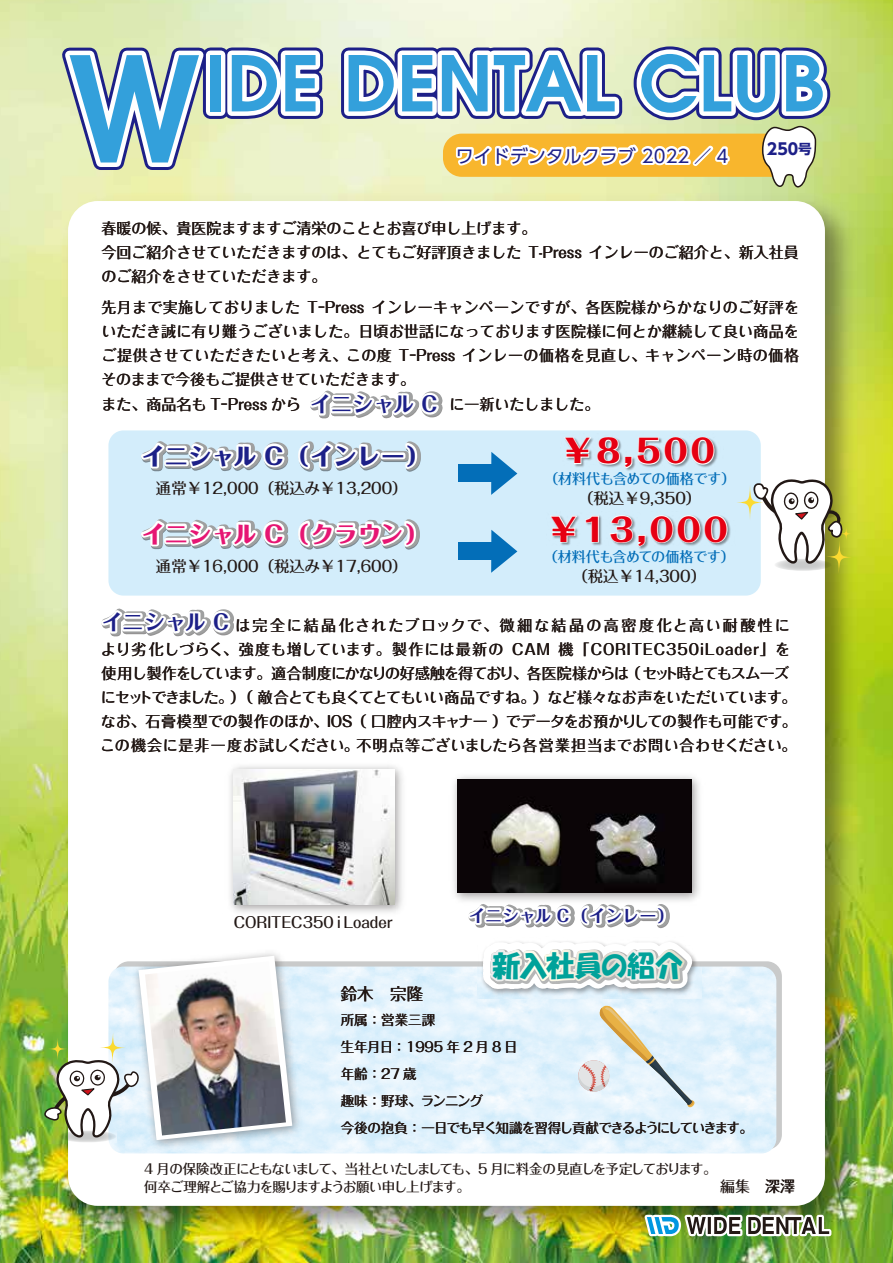
<style>
.page{position:relative;width:893px;height:1263px;background:#fff}
.page>*{position:absolute;margin:0;border:0;box-sizing:border-box;transform-origin:0 0}
.t1{font:800 31.5px "Folk Pro";letter-spacing:.1em;color:#e60012}
.t2{font:28.5px "HGP Soei Kakupoptai";letter-spacing:-.035em;color:#00a29a}
.t3{font:800 23.1px "Folk Pro";color:#1d2088}
.t4{font:800 23.1px "Folk Pro";letter-spacing:-.005em;color:#e61673}
.t5{font:700 21px "Folk Pro";letter-spacing:-.01em;color:#1d2088}
.t6{font:18px "UD Shin Go Pro";color:#1d2088}
.t7{font:700 16.5px "Folk Pro";letter-spacing:.01em;color:#1d2088}
.t8{font:500 16.5px "Folk Pro";color:#221815}
.t9{font:700 15.75px "UD Shin Go Pro";color:#1d2088}
.t10{font:500 15.45px "Folk Pro";color:#221815}
.t11{font:500 15px/23.9px "Folk Pro";color:#221815}
.t12{font:500 14.1px "Folk Pro";letter-spacing:-.025em;color:#036eb8}
.t13{font:500 13.5px/27px "Folk Pro";letter-spacing:-.08em;color:#221815}
.s1{font-size:13.5px}
.s2{font-weight:700;font-size:16.5px}
</style>
<div class="page">
<img style="left:0;top:0;width:893px;height:1263px">
<img style="left:55px;top:188px;width:809px;height:1057px">
<div style="left:68px;top:201px;width:757px;height:1005px;background:#fff;border-radius:30px"></div>
<svg style="left:774px;top:559px;width:57px;height:12px"></svg>
<svg style="left:108px;top:966px;width:668px;height:187px;background:#e2f2fc"></svg>
<div style="left:108px;top:430px;width:653px;height:166px;background:#d3edfb;border-radius:15px"></div>
<div style="left:167px;top:444px;width:24px;height:9px;border:8px solid #9fa0a0"></div>
<div style="left:165px;top:458px;width:27px;height:10px;border:8px solid #9fa0a0"></div>
<div style="left:381px;top:451px;width:28px;height:10px;border:8px solid #9fa0a0"></div>
<div style="left:166px;top:446px;width:21px;height:6px;border:4px solid #fff"></div>
<div style="left:164px;top:460px;width:25px;height:6px;border:4px solid #fff"></div>
<div style="left:380px;top:452px;width:25px;height:7px;border:4px solid #fff"></div>
<svg style="left:141px;top:441px;width:35px;height:31px"></svg>
<div style="left:167px;top:447px;width:18px;height:3px;border:2px solid #fff"></div>
<div style="left:166px;top:461px;width:21px;height:4px;border:2px solid #fff"></div>
<svg style="left:182px;top:441px;width:207px;height:31px"></svg>
<div style="left:382px;top:454px;width:22px;height:4px;border:2px solid #fff"></div>
<svg style="left:400px;top:441px;width:21px;height:31px"></svg>
<svg style="left:310px;top:390px;width:133px;height:29px"></svg>
<svg style="left:754px;top:476px;width:91px;height:92px"></svg>
<svg style="left:737px;top:485px;width:26px;height:35px"></svg>
<svg style="left:826px;top:540px;width:26px;height:34px"></svg>
<svg style="left:840px;top:526px;width:12px;height:15px"></svg>
<img style="left:230px;top:765px;width:173px;height:148px">
<img style="left:234px;top:769px;width:160px;height:135px">
<img style="left:453px;top:776px;width:246px;height:62px">
<img style="left:457px;top:779px;width:234px;height:59px">
<img style="left:626px;top:443px;width:92px;height:28px">
<svg style="left:564px;top:437px;width:151px;height:32px"></svg>
<svg style="left:491px;top:452px;width:26px;height:43px"></svg>
<div style="left:459px;top:464px;width:41px;height:18px;background:#036eb8"></div>
<img style="left:561px;top:516px;width:170px;height:34px">
<svg style="left:550px;top:515px;width:29px;height:28px"></svg>
<svg style="left:585px;top:515px;width:15px;height:28px"></svg>
<svg style="left:609px;top:515px;width:119px;height:32px"></svg>
<svg style="left:491px;top:530px;width:26px;height:43px"></svg>
<div style="left:459px;top:542px;width:41px;height:18px;background:#036eb8"></div>
<img style="left:127px;top:953px;width:180px;height:201px">
<svg style="left:43px;top:956px;width:249px;height:186px"></svg>
<img style="left:145px;top:961px;width:141px;height:174px">
<svg style="left:101px;top:512px;width:322px;height:125px"></svg>
<svg style="left:50px;top:14px;width:793px;height:179px;background:#bfcfbc"></svg>
<img style="left:432px;top:838px;width:402px;height:425px">
<p class="t6" style="left:456px;top:141px;width:274px">ワイドデンタルクラブ 2022 ／ 4</p>
<p class="t9" style="left:767px;top:136px;width:46px">250<span class="s1">号</span></p>
<p class="t11" style="left:102px;top:214px;width:699px">春暖の候、貴医院ますますご清栄のこととお喜び申し上げます。<br>今回ご紹介させていただきますのは、とてもご好評頂きました T-Press インレーのご紹介と、新入社員のご紹介をさせていただきます。</p>
<p class="t11" style="left:101px;top:293px;width:699px">先月まで実施しておりました T-Press インレーキャンペーンですが、各医院様からかなりのご好評をいただき誠に有り難うございました。日頃お世話になっております医院様に何とか継続して良い商品をご提供させていただきたいと考え、この度 T-Press インレーの価格を見直し、キャンペーン時の価格そのままで今後もご提供させていただきます。<br>また、商品名も T-Press から<span class="s2">　　　　　　　　　</span>に一新いたしました。</p>
<h3 class="t5" style="left:310px;top:386px;width:128px">イニシャル C</h3>
<h3 class="t3" style="left:142px;top:436px;width:289px">イニシャル C（インレー）</h3>
<p class="t10" style="left:156px;top:475px;width:253px">通常￥12,000（税込み￥13,200）</p>
<h3 class="t4" style="left:142px;top:514px;width:288px">イニシャル C（クラウン）</h3>
<p class="t10" style="left:156px;top:553px;width:253px">通常￥16,000（税込み￥17,600）</p>
<h1 class="t1" style="left:562px;top:425px;width:154px">￥8,500</h1>
<p class="t12" style="left:544px;top:467px;width:193px">（材料代も含めての価格です）</p>
<p class="t10" style="left:578px;top:485px;width:125px">（税込￥9,350）</p>
<h1 class="t1" style="left:548px;top:503px;width:181px">￥13,000</h1>
<p class="t12" style="left:544px;top:545px;width:193px">（材料代も含めての価格です）</p>
<p class="t10" style="left:572px;top:563px;width:135px">（税込￥14,300）</p>
<h3 class="t5" style="left:102px;top:604px;width:128px">イニシャル C</h3>
<p class="t11" style="left:100px;top:612px;width:698px"><span class="s2">　　　　　　　　</span>は完全に結晶化されたブロックで、微細な結晶の高密度化と高い耐酸性により劣化しづらく、強度も増しています。製作には最新の CAM 機「CORITEC350iLoader」を使用し製作をしています。適合制度にかなりの好感触を得ており、各医院様からは (セット時とてもスムーズにセットできました。）( 敵合とても良くてとてもいい商品ですね。）など様々なお声をいただいています。なお、石膏模型での製作のほか、IOS（ 口腔内スキャナー ）でデータをお預かりしての製作も可能です。この機会に是非一度お試しください。不明点等ございましたら各営業担当までお問い合わせください。</p>
<p class="t11" style="left:234px;top:908px;width:160px">CORITEC350ｉLoader</p>
<p class="t7" style="left:469px;top:901px;width:207px">イニシャル C（インレー）</p>
<h2 class="t2" style="left:492px;top:951px;width:193px">新入社員の紹介</h2>
<p class="t8" style="left:341px;top:980px;width:100px">鈴木　宗隆　</p>
<p class="t13" style="left:341px;top:1004px;width:414px">所属：営業三課　<br>生年月日：1995 年 2 月 8 日　<br>年齢：27 歳　<br>趣味：野球、ランニング　<br>今後の抱負：一日でも早く知識を習得し貢献できるようにしていきます。</p>
<p class="t13" style="left:144px;top:1158px;width:574px;line-height:18px">4 月の保険改正にともないまして、当社といたしましても、5 月に料金の見直しを予定しております。何卒ご理解とご協力を賜りますようお願い申し上げます。</p>
<p class="t11" style="left:720px;top:1172px;width:77px">編集　深澤</p>
</div>
